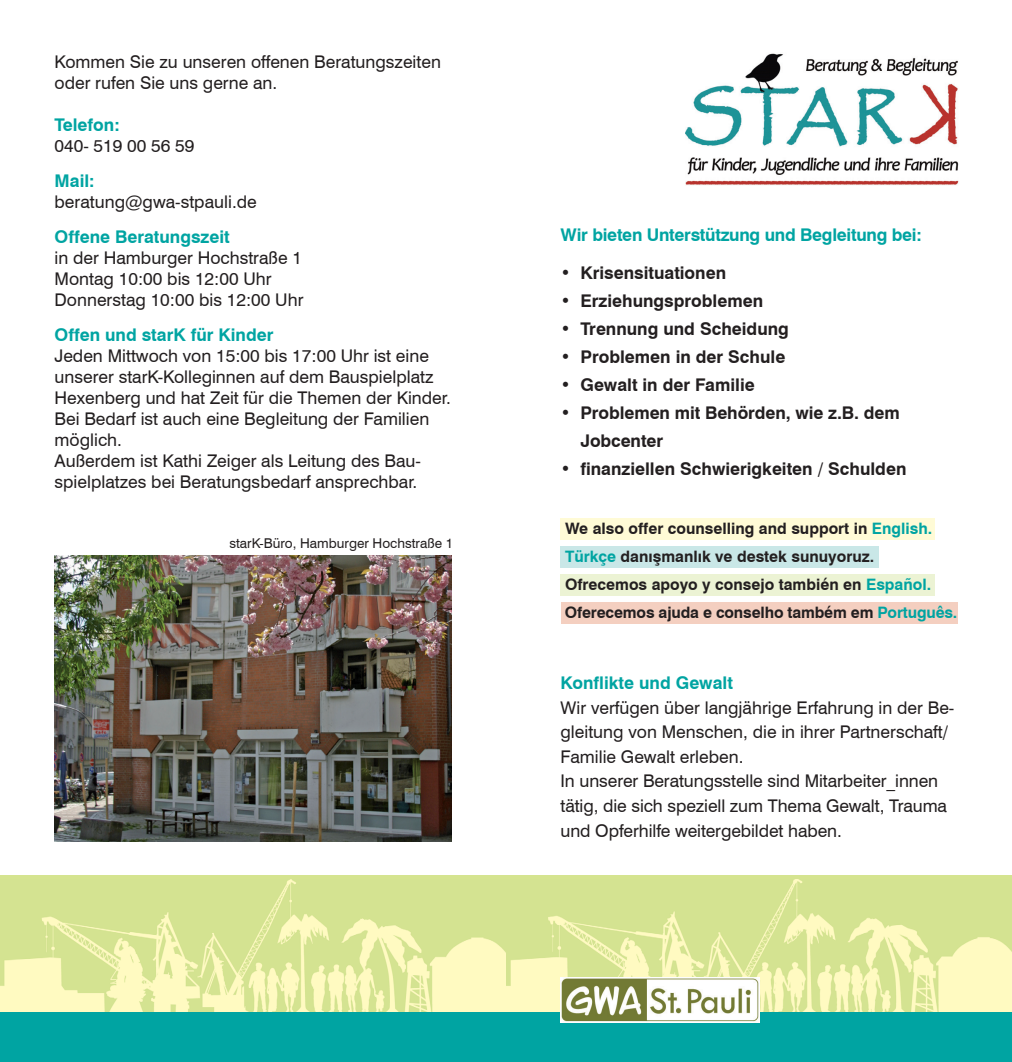
<style>
.page{position:relative;width:1012px;height:1062px;background:#fff}
.page>*{position:absolute;margin:0;border:0;box-sizing:border-box;transform-origin:0 0}
.t1{font:17.5px/21px "Swiss 721 BT";color:#231f20}
.t2{font:700 17.5px/28px "Swiss 721 BT";color:#231f20}
.t3{font:700 17.5px "Swiss 721 BT";color:#00a4a2}
.t4{font:700 15.75px/28px "Swiss 721 BT";color:#231f20}
.t5{font:13.47px "Swiss 721 BT";color:#231f20}
.s1{color:#00a4a2}
</style>
<div class="page">
<div style="left:561px;top:518px;width:374px;height:21px;background:#fffbd6"></div>
<div style="left:561px;top:546px;width:318px;height:21px;background:#c9e7e7"></div>
<div style="left:561px;top:574px;width:374px;height:22px;background:#ecf3d4"></div>
<div style="left:561px;top:602px;width:396px;height:22px;background:#f4cfc0"></div>
<div style="left:0;top:875px;width:506px;height:139px;background:#d5e490"></div>
<img style="left:0;top:879px;width:506px;height:133px">
<svg style="left:506px;top:875px;width:506px;height:137px;background:#e0e99f"></svg>
<div style="left:0;top:1012px;width:1012px;height:50px;background:#00a4a2"></div>
<img style="left:561px;top:977px;width:198px;height:45px">
<img style="left:686px;top:53px;width:273px;height:132px">
<img style="left:55px;top:556px;width:396px;height:285px">
<p class="t1" style="left:55px;top:51px;width:388px">Kommen Sie zu unseren offenen Beratungszeiten oder rufen Sie uns gerne an.</p>
<p class="t3" style="left:55px;top:114px;width:67px">Telefon:</p>
<p class="t1" style="left:55px;top:135px;width:141px">040- 519 00 56 59</p>
<p class="t3" style="left:55px;top:170px;width:42px">Mail:</p>
<p class="t1" style="left:55px;top:191px;width:204px">beratung@gwa-stpauli.de</p>
<p class="t3" style="left:55px;top:226px;width:177px">Offene Beratungszeit</p>
<p class="t1" style="left:55px;top:247px;width:250px">in der Hamburger Hochstraße 1<br>Montag 10:00 bis 12:00 Uhr<br>Donnerstag 10:00 bis 12:00 Uhr</p>
<p class="t3" style="left:55px;top:324px;width:220px">Offen und starK für Kinder</p>
<p class="t1" style="left:55px;top:345px;width:398px">Jeden Mittwoch von 15:00 bis 17:00 Uhr ist eine unserer starK-Kolleginnen auf dem Bauspielplatz Hexenberg und hat Zeit für die Themen der Kinder.<br>Bei Bedarf ist auch eine Begleitung der Familien möglich.<br>Außerdem ist Kathi Zeiger als Leitung des Bau&shy;spielplatzes bei Beratungsbedarf ansprechbar.</p>
<p class="t5" style="left:229px;top:535px;width:225px">starK-Büro, Hamburger Hochstraße 1</p>
<p class="t3" style="left:561px;top:224px;width:363px">Wir bieten Unterstützung und Begleitung bei:</p>
<p class="t2" style="left:561px;top:259px;width:167px">• Krisensituationen</p>
<p class="t2" style="left:561px;top:287px;width:204px">• Erziehungsproblemen</p>
<p class="t2" style="left:561px;top:315px;width:230px">• Trennung und Scheidung</p>
<p class="t2" style="left:561px;top:343px;width:226px">• Problemen in der Schule</p>
<p class="t2" style="left:561px;top:371px;width:196px">• Gewalt in der Familie</p>
<p class="t2" style="left:580px;top:399px;width:321px;text-indent:-20px">• Problemen mit Behörden, wie z.B. dem<br>Jobcenter</p>
<p class="t2" style="left:561px;top:455px;width:347px">• finanziellen Schwierigkeiten / Schulden</p>
<p class="t4" style="left:565px;top:514px;width:394px">We also offer counselling and support in <span class="s1">English.<br>Türkçe</span> danışmanlık ve destek sunuyoruz.<br>Ofrecemos apoyo y consejo también en <span class="s1">Español.<br></span>Oferecemos ajuda e conselho também em <span class="s1">Português.</span></p>
<p class="t3" style="left:561px;top:672px;width:174px">Konflikte und Gewalt</p>
<p class="t1" style="left:561px;top:695px;width:395px;line-height:24.5px">Wir verfügen über langjährige Erfahrung in der Be&shy;gleitung von Menschen, die in ihrer Partnerschaft/ Familie Gewalt erleben.<br>In unserer Beratungsstelle sind Mitarbeiter_innen tätig, die sich speziell zum Thema Gewalt, Trauma und Opferhilfe weitergebildet haben.</p>
</div>
